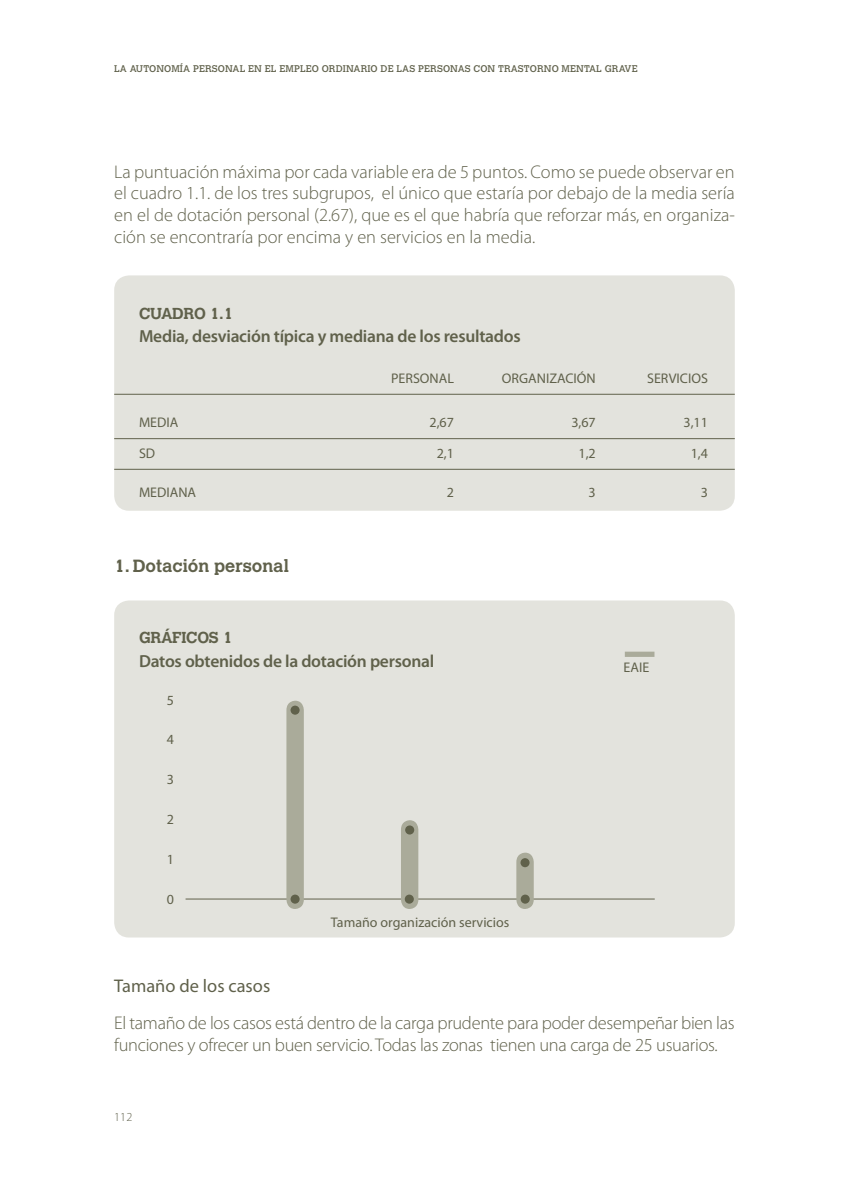
<style>
.page{position:relative;width:849px;height:1196px;background:#fff}
.page>*{position:absolute;margin:0;border:0;box-sizing:border-box;transform-origin:0 0}
.t1{font:300 18.38px/21.9px "Myriad Pro";letter-spacing:-.015em;color:#60614b;text-align:justify}
.t2{font:18.38px "Myriad Pro";color:#60614b}
.t3{font:600 17.5px "Myriad Pro";letter-spacing:-.015em;color:#60614b}
.t4{font:700 17.5px "Calvert";color:#60614b}
.t5{font:700 15.75px "Calvert";letter-spacing:-.015em;color:#60614b}
.t6{font:14px "Myriad Pro";color:#60614b}
.t7{font:300 12.25px "Myriad Pro";color:#60614b}
.t8{font:9.62px "Calvert";letter-spacing:.01em;color:#60614b}
</style>
<div class="page">
<div style="left:114px;top:600px;width:620px;height:337px;background:#e3e3dd;border-radius:15px"></div>
<hr style="left:185px;top:898px;width:469px;height:1px;background:#60614b">
<svg style="left:286px;top:700px;width:18px;height:209px;background:#acad9d"></svg>
<div style="left:290px;top:894px;width:9px;height:9px;background:#60614b;border-radius:50%"></div>
<div style="left:290px;top:705px;width:9px;height:9px;background:#60614b;border-radius:50%"></div>
<svg style="left:401px;top:820px;width:17px;height:89px"></svg>
<div style="left:404px;top:894px;width:9px;height:9px;background:#60614b;border-radius:50%"></div>
<div style="left:405px;top:825px;width:9px;height:9px;background:#60614b;border-radius:50%"></div>
<svg style="left:516px;top:852px;width:17px;height:57px"></svg>
<div style="left:520px;top:894px;width:9px;height:9px;background:#60614b;border-radius:50%"></div>
<div style="left:520px;top:858px;width:9px;height:9px;background:#60614b;border-radius:50%"></div>
<div style="left:624px;top:651px;width:30px;height:6px;background:#aaab9a"></div>
<div style="left:114px;top:275px;width:620px;height:236px;background:#e3e3dd;border-radius:15px"></div>
<hr style="left:114px;top:394px;width:620px;height:1px;background:#60614b">
<hr style="left:114px;top:438px;width:620px;height:1px;background:#60614b">
<hr style="left:114px;top:469px;width:620px;height:1px;background:#60614b">
<p class="t8" style="left:114px;top:63px;width:525px">LA AUTONOMÍA PERSONAL EN EL EMPLEO ORDINARIO DE LAS PERSONAS CON TRASTORNO MENTAL GRAVE</p>
<p class="t1" style="left:114px;top:160px;width:622px">La puntuación máxima por cada variable era de 5 puntos. Como se puede observar en el cuadro 1.1. de los tres subgrupos, el único que estaría por debajo de la media sería en el de dotación personal (2.67), que es el que habría que reforzar más, en organiza&shy;ción se encontraría por encima y en servicios en la media.</p>
<p class="t5" style="left:139px;top:303px;width:96px">CUADRO 1.1</p>
<p class="t3" style="left:139px;top:325px;width:383px">Media, desviación típica y mediana de los resultados</p>
<p class="t6" style="left:391px;top:369px;width:64px">PERSONAL</p>
<p class="t6" style="left:502px;top:369px;width:95px">ORGANIZACIÓN</p>
<p class="t6" style="left:647px;top:369px;width:62px">SERVICIOS</p>
<p class="t6" style="left:139px;top:413px;width:41px">MEDIA</p>
<p class="t6" style="left:429px;top:413px;width:26px">2,67</p>
<p class="t6" style="left:571px;top:413px;width:26px">3,67</p>
<p class="t6" style="left:683px;top:413px;width:26px">3,11</p>
<p class="t6" style="left:139px;top:444px;width:18px">SD</p>
<p class="t6" style="left:436px;top:444px;width:19px">2,1</p>
<p class="t6" style="left:578px;top:444px;width:19px">1,2</p>
<p class="t6" style="left:690px;top:444px;width:19px">1,4</p>
<p class="t6" style="left:139px;top:484px;width:59px">MEDIANA</p>
<p class="t6" style="left:446px;top:484px;width:9px">2</p>
<p class="t6" style="left:588px;top:484px;width:9px">3</p>
<p class="t6" style="left:700px;top:484px;width:9px">3</p>
<p class="t4" style="left:114px;top:555px;width:176px">1. Dotación personal</p>
<p class="t5" style="left:139px;top:627px;width:95px">GRÁFICOS 1</p>
<p class="t3" style="left:139px;top:649px;width:297px">Datos obtenidos de la dotación personal</p>
<p class="t6" style="left:167px;top:691px;width:9px">5</p>
<p class="t6" style="left:167px;top:731px;width:9px">4</p>
<p class="t6" style="left:167px;top:771px;width:9px">3</p>
<p class="t6" style="left:167px;top:811px;width:9px">2</p>
<p class="t6" style="left:167px;top:851px;width:9px">1</p>
<p class="t6" style="left:167px;top:890px;width:9px">0</p>
<p class="t6" style="left:331px;top:913px;width:180px">Tamaño organización servicios</p>
<p class="t6" style="left:623px;top:659px;width:27px">EAIE</p>
<p class="t2" style="left:114px;top:975px;width:157px">Tamaño de los casos</p>
<p class="t1" style="left:114px;top:1012px;width:622px">El tamaño de los casos está dentro de la carga prudente para poder desempeñar bien las funciones y ofrecer un buen servicio. Todas las zonas tienen una carga de 25 usuarios.</p>
<p class="t7" style="left:114px;top:1109px;width:20px">112</p>
</div>
